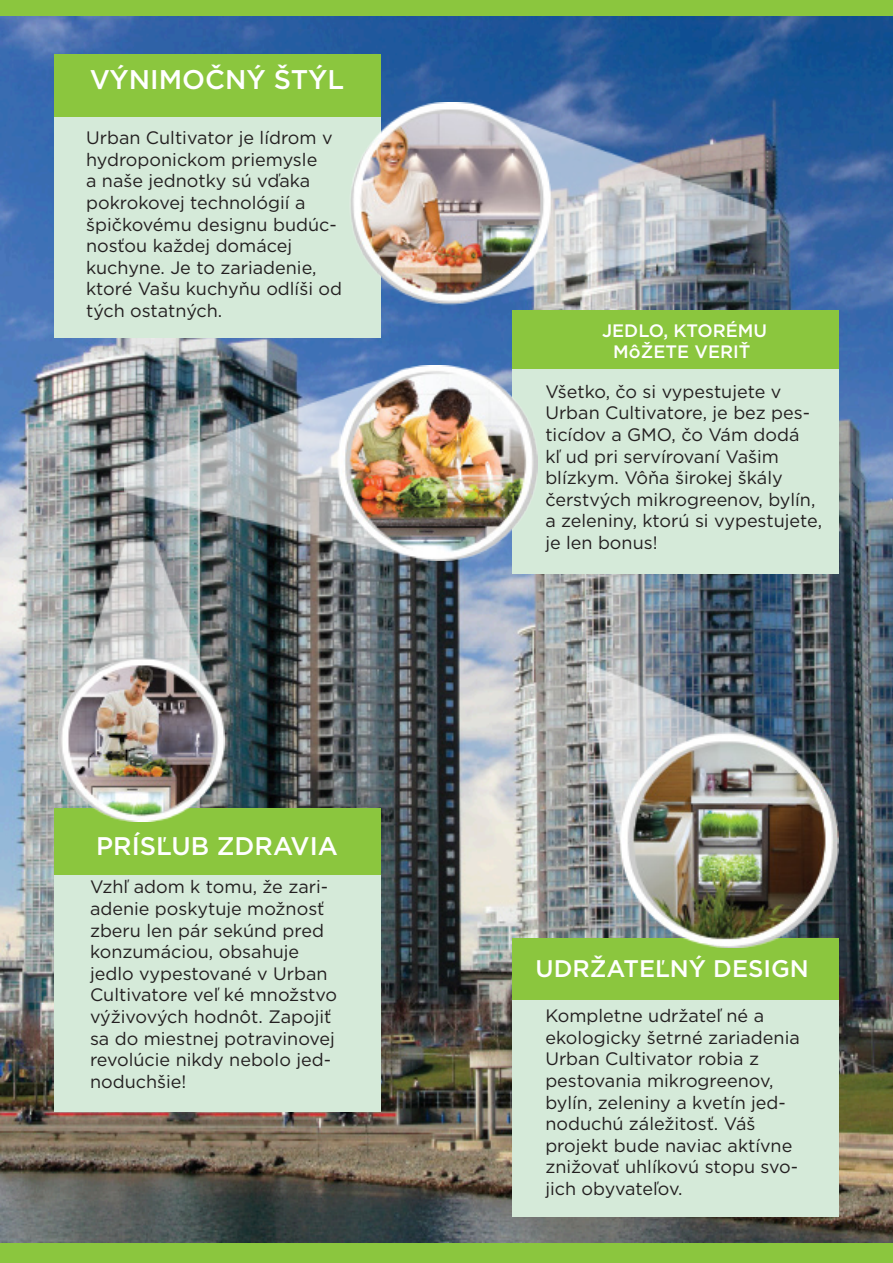
<style>
.page{position:relative;width:893px;height:1263px;background:#fff}
.page>*{position:absolute;margin:0;border:0;box-sizing:border-box;transform-origin:0 0}
.t1{font:500 27px "Gotham";color:#fff}
.t2{font:500 25.5px "Gotham";color:#fff}
.t3{font:500 24px "Gotham";color:#fff}
.t4{font:18px/21.6px "Gotham";color:#231f20}
.t5{font:500 18px "Gotham";color:#fff}
</style>
<div class="page">
<div style="left:0;top:0;width:893px;height:17px;background:#8bc63e"></div>
<img style="left:0;top:17px;width:893px;height:1227px">
<div style="left:54px;top:54px;width:326px;height:284px;background:#d5ead9"></div>
<div style="left:54px;top:54px;width:326px;height:62px;background:#8bc63e"></div>
<div style="left:513px;top:311px;width:326px;height:263px;background:#d5ead9"></div>
<div style="left:513px;top:310px;width:326px;height:58px;background:#8bc63e"></div>
<div style="left:54px;top:808px;width:326px;height:303px;background:#d5ead9"></div>
<div style="left:54px;top:808px;width:326px;height:67px;background:#8bc63e"></div>
<div style="left:513px;top:939px;width:326px;height:278px;background:#d5ead9"></div>
<div style="left:513px;top:939px;width:326px;height:61px;background:#8bc63e"></div>
<img style="left:336px;top:102px;width:452px;height:212px">
<img style="left:125px;top:365px;width:412px;height:195px">
<img style="left:58px;top:534px;width:167px;height:288px">
<img style="left:588px;top:663px;width:250px;height:284px">
<div style="left:0;top:1244px;width:893px;height:19px;background:#8bc63e"></div>
<p class="t1" style="left:90px;top:62px;width:256px">VÝNIMOČNÝ ŠTÝL</p>
<p class="t4" style="left:86px;top:127px;width:257px">Urban Cultivator je lídrom v hydroponickom priemysle<br>a naše jednotky sú vďaka pokrokovej technológií a špičkovému designu budúc&shy;nosťou každej domácej kuchyne. Je to zariadenie, ktoré Vašu kuchyňu odlíši od tých ostatných.</p>
<p class="t2" style="left:96px;top:829px;width:243px">PRÍSĽUB ZDRAVIA</p>
<p class="t4" style="left:90px;top:876px;width:248px">Vzhľ adom k tomu, že zari&shy;adenie poskytuje možnosť zberu len pár sekúnd pred konzumáciou, obsahuje jedlo vypestované v Urban<br>Cultivatore veľ ké množstvo výživových hodnôt. Zapojiť sa do miestnej potravinovej revolúcie nikdy nebolo jed&shy;noduchšie!</p>
<p class="t5" style="left:602px;top:319px;width:166px">JEDLO, KTORÉMU</p>
<p class="t5" style="left:613px;top:340px;width:139px">MôŽETE VERIŤ</p>
<p class="t4" style="left:545px;top:380px;width:266px">Všetko, čo si vypestujete v<br>Urban Cultivatore, je bez pes&shy;ticídov a GMO, čo Vám dodá</p>
<p class="t4" style="left:545px;top:445px;width:278px">kľ ud pri servírovaní Vašim blízkym. Vôňa širokej škály čerstvých mikrogreenov, bylín, a zeleniny, ktorú si vypestujete, je len bonus!</p>
<p class="t3" style="left:535px;top:952px;width:275px">UDRŽATEĽNÝ DESIGN</p>
<p class="t4" style="left:545px;top:1005px;width:220px">Kompletne udržateľ né a</p>
<p class="t4" style="left:545px;top:1026px;width:256px">ekologicky šetrné zariadenia</p>
<p class="t4" style="left:545px;top:1048px;width:215px">Urban Cultivator robia z</p>
<p class="t4" style="left:545px;top:1069px;width:254px">pestovania mikrogreenov, bylín, zeleniny a kvetín jed&shy;noduchú záležitosť. Váš projekt bude naviac aktívne znižovať uhlíkovú stopu svo&shy;jich obyvateľov.</p>
</div>
